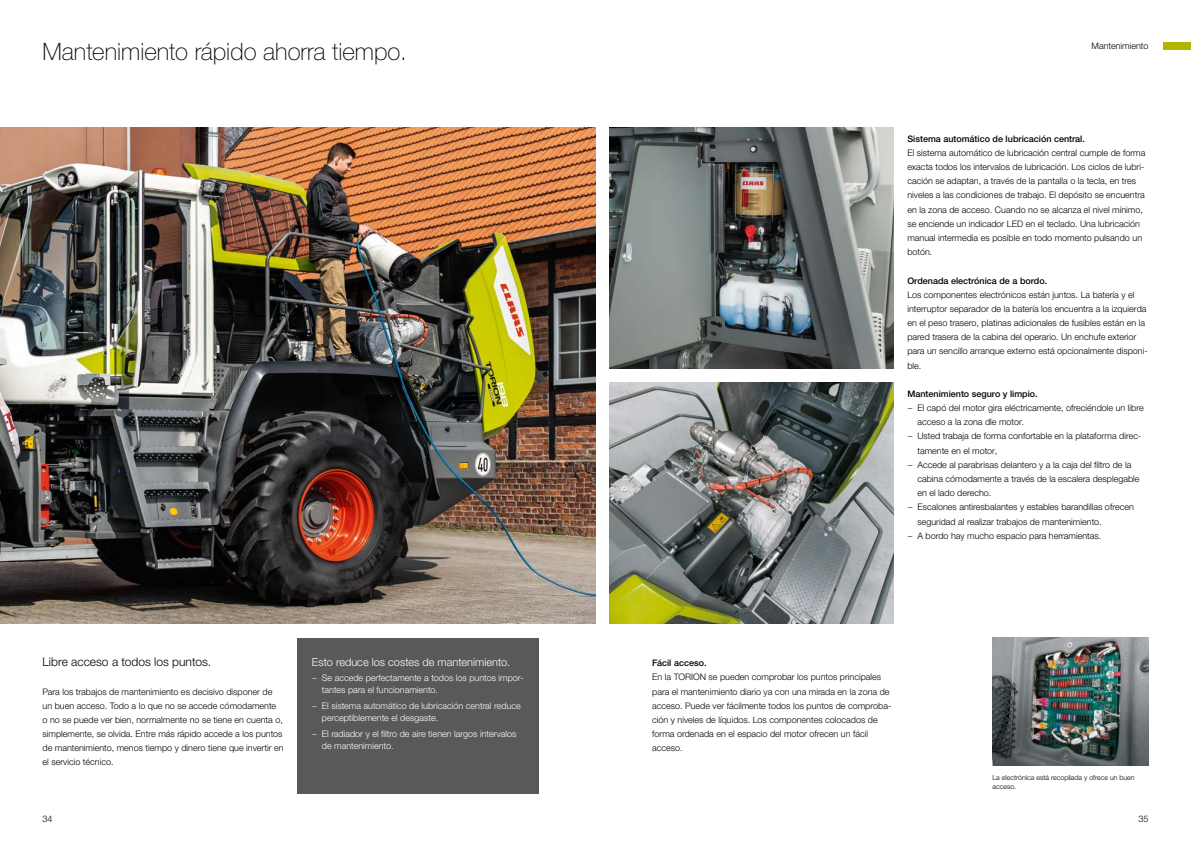
<style>
.page{position:relative;width:1191px;height:842px;background:#fff}
.page>*{position:absolute;margin:0;border:0;box-sizing:border-box;transform-origin:0 0}
.t1{font:100 24px "CLAAS Helvetica Neue";color:#000}
.t2{font:300 12px "CLAAS Helvetica Neue";color:#000}
.t3{font:300 11px "CLAAS Helvetica Neue";color:#fff}
.t4{font:300 9px/14.2px "CLAAS Helvetica Neue";color:#000}
.t5{font:300 9px/12.4px "CLAAS Helvetica Neue";color:#fff}
.t6{font:500 9px "CLAAS Helvetica Neue";color:#000}
.t7{font:300 7px/9px "CLAAS Helvetica Neue";color:#000}
</style>
<div class="page">
<div style="left:1162px;top:43px;width:29px;height:7px;background:#b1b700"></div>
<img style="left:609px;top:383px;width:284px;height:241px">
<img style="left:0;top:128px;width:595px;height:496px">
<img style="left:992px;top:638px;width:156px;height:127px">
<img style="left:609px;top:128px;width:284px;height:241px">
<div style="left:298px;top:638px;width:241px;height:156px;background:#595959"></div>
<h1 class="t1" style="left:43px;top:36px;width:366px">Mantenimiento rápido ahorra tiempo.</h1>
<h2 class="t2" style="left:43px;top:654px;width:170px">Libre acceso a todos los puntos.</h2>
<p class="t4" style="left:43px;top:684px;width:242px">Para los trabajos de mantenimiento es decisivo disponer de un buen acceso. Todo a lo que no se accede cómodamente<br>o no se puede ver bien, normalmente no se tiene en cuenta o, simplemente, se olvida. Entre más rápido accede a los puntos de mantenimiento, menos tiempo y dinero tiene que invertir en el servicio técnico.</p>
<p class="t3" style="left:312px;top:655px;width:200px">Esto reduce los costes de mantenimiento.</p>
<p class="t5" style="left:322px;top:671px;width:203px;text-indent:-10px">− Se accede perfectamente a todos los puntos impor&shy;tantes para el funcionamiento.</p>
<p class="t5" style="left:322px;top:700px;width:200px;text-indent:-10px">− El sistema automático de lubricación central reduce perceptiblemente el desgaste.</p>
<p class="t5" style="left:322px;top:728px;width:196px;text-indent:-10px">− El radiador y el filtro de aire tienen largos intervalos de mantenimiento.</p>
<p class="t4" style="left:1091px;top:39px;width:58px">Mantenimiento</p>
<p class="t6" style="left:907px;top:133px;width:179px">Sistema automático de lubricación central.</p>
<p class="t4" style="left:907px;top:146px;width:239px">El sistema automático de lubricación central cumple de forma exacta todos los intervalos de lubricación. Los ciclos de lubri&shy;cación se adaptan, a través de la pantalla o la tecla, en tres niveles a las condiciones de trabajo. El depósito se encuentra en la zona de acceso. Cuando no se alcanza el nivel mínimo, se enciende un indicador LED en el teclado. Una lubricación manual intermedia es posible en todo momento pulsando un botón.</p>
<p class="t6" style="left:907px;top:274px;width:141px">Ordenada electrónica de a bordo.</p>
<p class="t4" style="left:907px;top:288px;width:242px">Los componentes electrónicos están juntos. La batería y el interruptor separador de la batería los encuentra a la izquierda en el peso trasero, platinas adicionales de fusibles están en la pared trasera de la cabina del operario. Un enchufe exterior para un sencillo arranque externo está opcionalmente disponi&shy;ble.</p>
<p class="t6" style="left:907px;top:388px;width:132px">Mantenimiento seguro y limpio.</p>
<p class="t4" style="left:907px;top:401px;width:238px">− El capó del motor gira eléctricamente, ofreciéndole un libre</p>
<p class="t4" style="left:917px;top:415px;width:108px">acceso a la zona dle motor.</p>
<p class="t4" style="left:907px;top:429px;width:235px">− Usted trabaja de forma confortable en la plataforma direc-</p>
<p class="t4" style="left:917px;top:443px;width:81px">tamente en el motor,</p>
<p class="t4" style="left:907px;top:458px;width:225px">− Accede al parabrisas delantero y a la caja del filtro de la</p>
<p class="t4" style="left:917px;top:472px;width:224px">cabina cómodamente a través de la escalera desplegable</p>
<p class="t4" style="left:917px;top:486px;width:76px">en el lado derecho.</p>
<p class="t4" style="left:907px;top:500px;width:228px">− Escalones antiresbalantes y estables barandillas ofrecen</p>
<p class="t4" style="left:917px;top:514px;width:186px">seguridad al realizar trabajos de mantenimiento.</p>
<p class="t4" style="left:907px;top:529px;width:195px">− A bordo hay mucho espacio para herramientas.</p>
<p class="t6" style="left:652px;top:657px;width:56px">Fácil acceso.</p>
<p class="t4" style="left:652px;top:670px;width:241px">En la TORION se pueden comprobar los puntos principales para el mantenimiento diario ya con una mirada en la zona de acceso. Puede ver fácilmente todos los puntos de comproba&shy;ción y niveles de líquidos. Los componentes colocados de forma ordenada en el espacio del motor ofrecen un fácil acceso.</p>
<p class="t7" style="left:992px;top:773px;width:144px">La electrónica está recopilada y ofrece un buen acceso.</p>
<p class="t4" style="left:43px;top:812px;width:12px">34</p>
<p class="t4" style="left:1138px;top:812px;width:12px">35</p>
</div>
